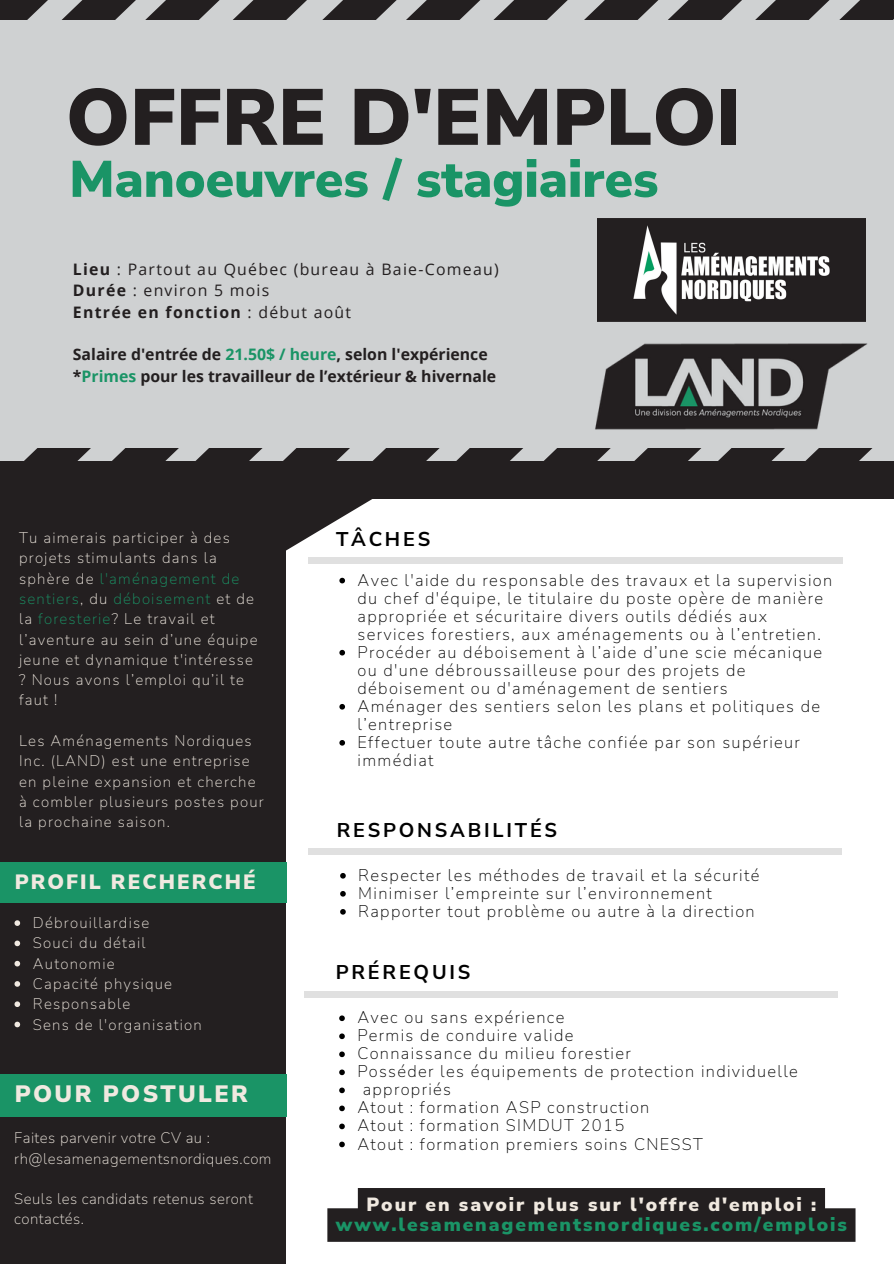
<style>
.page{position:relative;width:894px;height:1264px;background:#fff}
.page>*{position:absolute;margin:0;border:0;box-sizing:border-box;transform-origin:0 0}
.t1{font:900 79.35px "Nunito Sans";color:#231f20}
.t2{font:900 51.15px "Nunito Sans";color:#1a9466}
.t3{font:900 23.7px "Nunito Sans";letter-spacing:.1em;color:#f0e9e0}
.t4{font:900 20.7px "Nunito Sans";letter-spacing:.1em;color:#f0e9e0}
.t5{font:700 19.8px "Nunito Sans";letter-spacing:.14em;color:#000}
.t6{font:900 19.05px "Nunito Sans";letter-spacing:.1em;color:#1a9466}
.t7{font:900 19.05px "Nunito Sans";letter-spacing:.1em;color:#f0e9e0}
.t8{font:200 16.5px/18px "Nunito Sans";letter-spacing:.08em;color:#000}
.t9{font:700 15.9px "Open Sans";color:#231f20}
.t10{font:15.9px "Open Sans";letter-spacing:.08em;color:#231f20}
.t11{font:700 15.9px "Open Sans";letter-spacing:.08em;color:#231f20}
.t12{font:200 15px/20.2px "Nunito Sans";letter-spacing:.08em;color:#f0e9e0}
.t13{font:200 15px/20.2px "Nunito Sans";letter-spacing:.03em;color:#f0e9e0}
.s1{font-weight:700}
.s2{font-weight:400}
.s3{color:#1a9466}
</style>
<div class="page">
<div style="left:0;top:0;width:893px;height:466px;background:#cfd1d2"></div>
<div style="left:0;top:498px;width:286px;height:765px;background:#231f20"></div>
<svg style="left:286px;top:498px;width:150px;height:212px"></svg>
<div style="left:349px;top:461px;width:544px;height:37px;background:#231f20"></div>
<svg style="left:0;top:448px;width:872px;height:50px"></svg>
<div style="left:0;top:1073px;width:286px;height:43px;background:#1a9466"></div>
<div style="left:308px;top:557px;width:534px;height:7px;background:#e0e0e0"></div>
<svg style="left:339px;top:578px;width:6px;height:5px"></svg>
<svg style="left:339px;top:650px;width:6px;height:5px"></svg>
<svg style="left:339px;top:704px;width:6px;height:5px"></svg>
<svg style="left:339px;top:740px;width:6px;height:5px"></svg>
<svg style="left:340px;top:873px;width:5px;height:5px"></svg>
<svg style="left:340px;top:891px;width:5px;height:5px"></svg>
<svg style="left:340px;top:909px;width:5px;height:5px"></svg>
<div style="left:308px;top:848px;width:533px;height:7px;background:#e0e0e0"></div>
<div style="left:304px;top:991px;width:533px;height:6px;background:#e0e0e0"></div>
<svg style="left:339px;top:1015px;width:6px;height:6px"></svg>
<svg style="left:339px;top:1033px;width:6px;height:6px"></svg>
<svg style="left:339px;top:1051px;width:6px;height:6px"></svg>
<svg style="left:339px;top:1069px;width:6px;height:6px"></svg>
<svg style="left:339px;top:1087px;width:6px;height:6px"></svg>
<svg style="left:339px;top:1105px;width:6px;height:6px"></svg>
<svg style="left:339px;top:1123px;width:6px;height:6px"></svg>
<svg style="left:339px;top:1141px;width:6px;height:6px"></svg>
<div style="left:0;top:863px;width:286px;height:39px;background:#1a9466"></div>
<div style="left:327px;top:1188px;width:528px;height:53px;background:#231f20"></div>
<svg style="left:80px;top:0;width:56px;height:20px"></svg>
<svg style="left:145px;top:0;width:75px;height:20px"></svg>
<svg style="left:233px;top:0;width:74px;height:20px"></svg>
<svg style="left:322px;top:0;width:75px;height:20px"></svg>
<svg style="left:406px;top:0;width:75px;height:20px"></svg>
<svg style="left:493px;top:0;width:75px;height:20px"></svg>
<svg style="left:584px;top:0;width:75px;height:20px"></svg>
<svg style="left:668px;top:0;width:74px;height:20px"></svg>
<svg style="left:755px;top:0;width:75px;height:20px"></svg>
<svg style="left:0;top:0;width:80px;height:20px;fill:#231f20"></svg>
<svg style="left:839px;top:0;width:54px;height:20px"></svg>
<svg style="left:14px;top:920px;width:6px;height:5px"></svg>
<svg style="left:14px;top:940px;width:6px;height:6px"></svg>
<svg style="left:14px;top:960px;width:6px;height:6px"></svg>
<svg style="left:14px;top:981px;width:6px;height:5px"></svg>
<svg style="left:14px;top:1001px;width:6px;height:6px"></svg>
<svg style="left:14px;top:1021px;width:6px;height:6px"></svg>
<img style="left:597px;top:219px;width:268px;height:102px">
<img style="left:595px;top:343px;width:273px;height:87px">
<p class="t1" style="left:66px;top:65px;width:676px">OFFRE D'EMPLOI</p>
<p class="t2" style="left:69px;top:145px;width:590px">Manoeuvres / stagiaires</p>
<p class="t10" style="left:73px;top:258px;width:427px"><span class="s1">Lieu</span> : Partout au Québec (bureau à Baie-Comeau)</p>
<p class="t10" style="left:73px;top:279px;width:198px"><span class="s1">Durée</span> : environ 5 mois</p>
<p class="t11" style="left:73px;top:300px;width:280px">Entrée en fonction <span class="s2">: début août</span></p>
<p class="t9" style="left:73px;top:343px;width:416px">Salaire d'entrée de <span class="s3">21.50$ / heure</span>, selon l'expérience</p>
<p class="t9" style="left:73px;top:365px;width:424px">*<span class="s3">Primes</span> pour les travailleur de l’extérieur &amp; hivernale</p>
<p class="t12" style="left:19px;top:528px;width:240px">Tu aimerais participer à des projets stimulants dans la sphère de <span class="s3">l'aménagement de sentiers</span>, du <span class="s3">déboisement</span> et de la <span class="s3">foresterie</span>? Le travail et l’aventure au sein d’une équipe jeune et dynamique t'intéresse ? Nous avons l’emploi qu’il te faut !</p>
<p class="t12" style="left:19px;top:731px;width:246px">Les Aménagements Nordiques<br>Inc. (LAND) est une entreprise en pleine expansion et cherche à combler plusieurs postes pour la prochaine saison.</p>
<p class="t4" style="left:15px;top:867px;width:242px">PROFIL RECHERCHÉ</p>
<p class="t12" style="left:33px;top:913px;width:118px">Débrouillardise</p>
<p class="t12" style="left:33px;top:933px;width:114px">Souci du détail</p>
<p class="t12" style="left:33px;top:953px;width:83px">Autonomie</p>
<p class="t12" style="left:33px;top:973px;width:141px">Capacité physique</p>
<p class="t12" style="left:33px;top:994px;width:99px">Responsable</p>
<p class="t12" style="left:33px;top:1014px;width:170px">Sens de l'organisation</p>
<p class="t3" style="left:15px;top:1077px;width:235px">POUR POSTULER</p>
<p class="t13" style="left:14px;top:1128px;width:259px">Faites parvenir votre CV au : rh@lesamenagementsnordiques.com</p>
<p class="t13" style="left:14px;top:1188px;width:240px">Seuls les candidats retenus seront contactés.</p>
<p class="t5" style="left:336px;top:526px;width:96px">TÂCHES</p>
<p class="t8" style="left:357px;top:571px;width:476px">Avec l'aide du responsable des travaux et la supervision du chef d'équipe, le titulaire du poste opère de manière appropriée et sécuritaire divers outils dédiés aux services forestiers, aux aménagements ou à l’entretien.</p>
<p class="t8" style="left:357px;top:643px;width:466px">Procéder au déboisement à l’aide d’une scie mécanique ou d'une débroussailleuse pour des projets de déboisement ou d'aménagement de sentiers</p>
<p class="t8" style="left:357px;top:697px;width:464px">Aménager des sentiers selon les plans et politiques de l’entreprise</p>
<p class="t8" style="left:357px;top:733px;width:444px">Effectuer toute autre tâche confiée par son supérieur immédiat</p>
<p class="t5" style="left:336px;top:816px;width:222px">RESPONSABILITÉS</p>
<p class="t8" style="left:358px;top:866px;width:402px">Respecter les méthodes de travail et la sécurité</p>
<p class="t8" style="left:358px;top:884px;width:355px">Minimiser l’empreinte sur l’environnement</p>
<p class="t8" style="left:358px;top:902px;width:398px">Rapporter tout problème ou autre à la direction</p>
<p class="t5" style="left:336px;top:959px;width:136px">PRÉREQUIS</p>
<p class="t8" style="left:357px;top:1008px;width:208px">Avec ou sans expérience</p>
<p class="t8" style="left:357px;top:1026px;width:217px">Permis de conduire valide</p>
<p class="t8" style="left:357px;top:1044px;width:275px">Connaissance du milieu forestier</p>
<p class="t8" style="left:357px;top:1062px;width:442px">Posséder les équipements de protection individuelle</p>
<p class="t8" style="left:362px;top:1080px;width:90px">appropriés</p>
<p class="t8" style="left:357px;top:1098px;width:293px">Atout : formation ASP construction</p>
<p class="t8" style="left:357px;top:1117px;width:268px">Atout : formation SIMDUT 2015</p>
<p class="t8" style="left:357px;top:1135px;width:347px">Atout : formation premiers soins CNESST</p>
<p class="t7" style="left:366px;top:1191px;width:451px">Pour en savoir plus sur l'offre d'emploi :</p>
<p class="t6" style="left:336px;top:1211px;width:512px">www.lesamenagementsnordiques.com/emplois</p>
</div>
